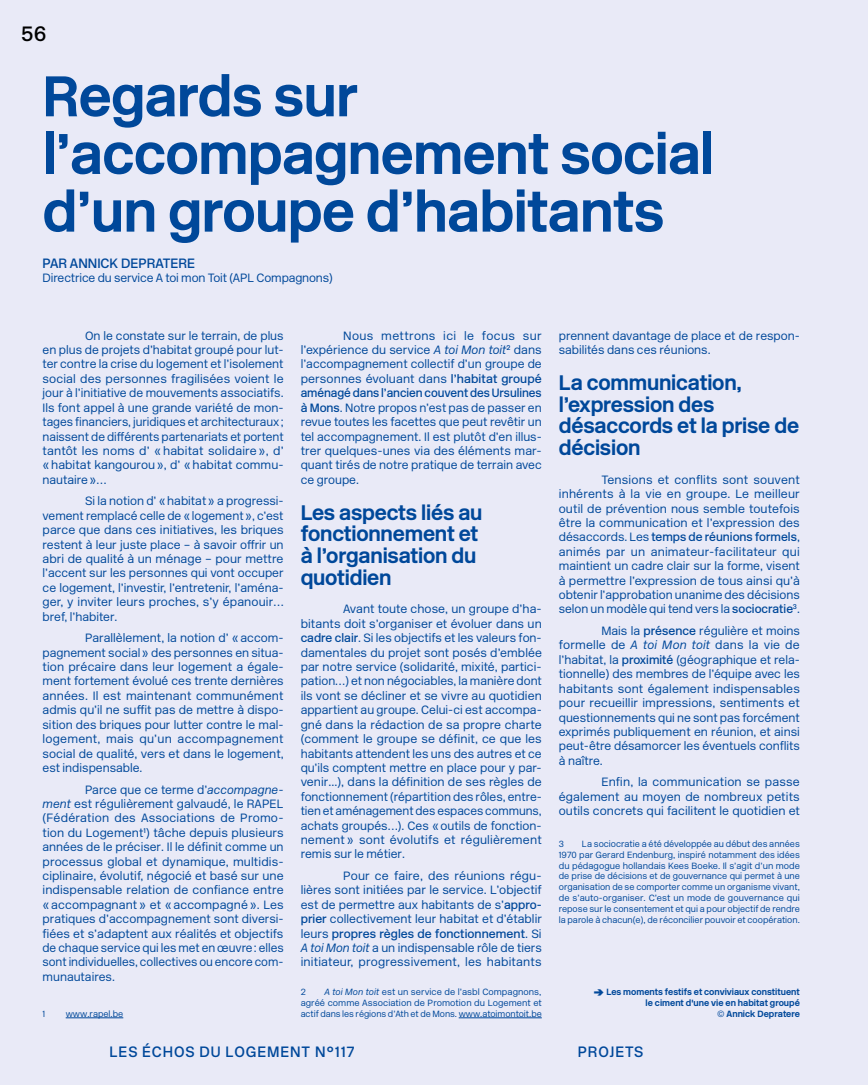
<style>
.page{position:relative;width:868px;height:1085px;background:#fff}
.page>*{position:absolute;margin:0;border:0;box-sizing:border-box;transform-origin:0 0}
.t1{font:700 57px/57.6px "New Rail Alphabet";letter-spacing:-.01em;color:#00489a}
.t2{font:700 21px/21.6px "New Rail Alphabet";letter-spacing:-.01em;color:#00489a}
.t3{font:500 21px "New Rail Alphabet";color:#000}
.t4{font:500 15px "New Rail Alphabet";letter-spacing:.06em;color:#00489a}
.t5{font:500 13.5px "New Rail Alphabet";color:#00489a}
.t6{font:300 12px/14.4px "New Rail Alphabet";color:#00489a;text-align:justify}
.t7{font:300 9px/10.8px "New Rail Alphabet";color:#00489a;text-align:justify}
.t8{font:700 9px/10.8px "New Rail Alphabet";color:#00489a;text-align:right}
.s1{font-style:italic}
.s2{font-weight:500}
</style>
<div class="page">
<div style="left:0;top:0;width:867px;height:1084px;background:#e9eaf7"></div>
<hr style="left:66px;top:1017px;width:57px;height:1px;background:#00489a">
<hr style="left:458px;top:1017px;width:83px;height:1px;background:#00489a">
<h2 class="t3" style="left:21px;top:20px;width:27px">56</h2>
<h1 class="t1" style="left:43px;top:67px;width:673px">Regards sur l’accompagnement social d’un groupe d’habitants</h1>
<p class="t5" style="left:43px;top:254px;width:154px">PAR ANNICK DEPRATERE</p>
<p class="t6" style="left:43px;top:270px;width:292px">Directrice du service A toi mon Toit (APL Compagnons)</p>
<p class="t6" style="left:43px;top:328px;width:243px;text-indent:43px">On le constate sur le terrain, de plus en plus de projets d’habitat groupé pour lut&shy;ter contre la crise du logement et l’isolement social des personnes fragilisées voient le jour à l’initiative de mouvements associatifs.<br>Ils font appel à une grande variété de mon&shy;tages financiers, juridiques et architecturaux; naissent de différents partenariats et portent tantôt les noms d’ «habitat solidaire», d’ «habitat kangourou», d’ «habitat commu&shy;nautaire»…</p>
<p class="t6" style="left:43px;top:493px;width:243px;text-indent:43px">Si la notion d’ «habitat» a progressi&shy;vement remplacé celle de «logement», c’est parce que dans ces initiatives, les briques restent à leur juste place – à savoir offrir un abri de qualité à un ménage – pour mettre l’accent sur les personnes qui vont occuper ce logement, l’investir, l’entretenir, l’aména&shy;ger, y inviter leurs proches, s’y épanouir… bref, l’habiter.</p>
<p class="t6" style="left:43px;top:630px;width:243px;text-indent:43px">Parallèlement, la notion d’ «accom&shy;pagnement social» des personnes en situa&shy;tion précaire dans leur logement a égale&shy;ment fortement évolué ces trente dernières années. Il est maintenant communément admis qu’il ne suffit pas de mettre à dispo&shy;sition des briques pour lutter contre le mal&shy;logement, mais qu’un accompagnement social de qualité, vers et dans le logement, est indispensable.</p>
<p class="t6" style="left:43px;top:781px;width:243px;text-indent:43px">Parce que ce terme d’<span class="s1">accompagne&shy;ment</span> est régulièrement galvaudé, le RAPEL (Fédération des Associations de Promo&shy;tion du Logement<sup>1</sup>) tâche depuis plusieurs années de le préciser. Il le définit comme un processus global et dynamique, multidis&shy;ciplinaire, évolutif, négocié et basé sur une indispensable relation de confiance entre «accompagnant» et «accompagné». Les pratiques d’accompagnement sont diversi&shy;fiées et s’adaptent aux réalités et objectifs de chaque service qui les met en œuvre: elles sont individuelles, collectives ou encore com&shy;munautaires.</p>
<p class="t7" style="left:43px;top:1008px;width:4px">1</p>
<p class="t7" style="left:66px;top:1008px;width:59px">www.rapel.be</p>
<p class="t6" style="left:300px;top:328px;width:243px;text-indent:43px">Nous mettrons ici le focus sur l’expérience du service <span class="s1">A toi Mon toit</span><sup>2</sup> dans l’accompagnement collectif d’un groupe de personnes évoluant dans <span class="s2">l’habitat groupé aménagé dans l’ancien couvent des Ursulines à Mons</span>. Notre propos n’est pas de passer en revue toutes les facettes que peut revêtir un tel accompagnement. Il est plutôt d’en illus&shy;trer quelques-unes via des éléments mar&shy;quant tirés de notre pratique de terrain avec ce groupe.</p>
<h2 class="t2" style="left:300px;top:501px;width:183px">Les aspects liés au fonctionnement et à l’organisation du quotidien</h2>
<p class="t6" style="left:300px;top:601px;width:243px;text-indent:43px">Avant toute chose, un groupe d’ha&shy;bitants doit s’organiser et évoluer dans un <span class="s2">cadre clair</span>. Si les objectifs et les valeurs fon&shy;damentales du projet sont posés d’emblée par notre service (solidarité, mixité, partici&shy;pation…) et non négociables, la manière dont ils vont se décliner et se vivre au quotidien appartient au groupe. Celui-ci est accompa&shy;gné dans la rédaction de sa propre charte (comment le groupe se définit, ce que les habitants attendent les uns des autres et ce qu’ils comptent mettre en place pour y par&shy;venir...), dans la définition de ses règles de fonctionnement (répartition des rôles, entre&shy;tien et aménagement des espaces communs, achats groupés…). Ces «outils de fonction&shy;nement » sont évolutifs et régulièrement remis sur le métier.</p>
<p class="t6" style="left:300px;top:868px;width:243px;text-indent:43px">Pour ce faire, des réunions régu&shy;lières sont initiées par le service. L’objectif est de permettre aux habitants de s’<span class="s2">appro&shy;prier</span> collectivement leur habitat et d’établir leurs <span class="s2">propres règles de fonctionnement</span>. Si <span class="s1">A toi Mon toit</span> a un indispensable rôle de tiers initiateur, progressivement, les habitants</p>
<p class="t7" style="left:300px;top:986px;width:7px">2</p>
<p class="t7" style="left:300px;top:986px;width:242px;text-indent:24px"><span class="s1">A toi Mon toit</span> est un service de l’asbl Compagnons, agréé comme Association de Promotion du Logement et actif dans les régions d’Ath et de Mons. www.atoimontoit.be</p>
<p class="t6" style="left:558px;top:328px;width:242px">prennent davantage de place et de respon&shy;sabilités dans ces réunions.</p>
<h2 class="t2" style="left:558px;top:372px;width:242px">La communication, l’expression des désaccords et la prise de décision</h2>
<p class="t6" style="left:558px;top:472px;width:243px;text-indent:43px">Tensions et conflits sont souvent inhérents à la vie en groupe. Le meilleur outil de prévention nous semble toutefois être la communication et l’expression des désaccords. Les <span class="s2">temps de réunions formels</span>, animés par un animateur-facilitateur qui maintient un cadre clair sur la forme, visent à permettre l’expression de tous ainsi qu’à obtenir l’approbation unanime des décisions selon un modèle qui tend vers la <span class="s2">sociocratie</span><sup>3</sup>.</p>
<p class="t6" style="left:558px;top:623px;width:243px;text-indent:43px">Mais la <span class="s2">présence</span> régulière et moins formelle de <span class="s1">A toi Mon toit</span> dans la vie de l’habitat, la <span class="s2">proximité</span> (géographique et rela&shy;tionnelle) des membres de l’équipe avec les habitants sont également indispensables pour recueillir impressions, sentiments et questionnements qui ne sont pas forcément exprimés publiquement en réunion, et ainsi peut-être désamorcer les éventuels conflits à naître.</p>
<p class="t6" style="left:558px;top:774px;width:243px;text-indent:43px">Enfin, la communication se passe également au moyen de nombreux petits outils concrets qui facilitent le quotidien et</p>
<p class="t7" style="left:558px;top:838px;width:7px">3</p>
<p class="t7" style="left:558px;top:838px;width:243px;text-indent:23px">La sociocratie a été développée au début des années 1970 par Gerard Endenburg, inspiré notamment des idées du pédagogue hollandais Kees Boeke. Il s’agit d’un mode de prise de décisions et de gouvernance qui permet à une organisation de se comporter comme un organisme vivant, de s’auto-organiser. C’est un mode de gouvernance qui repose sur le consentement et qui a pour objectif de rendre la parole à chacun(e), de réconcilier pouvoir et coopération.</p>
<p class="t8" style="left:593px;top:986px;width:208px">&gt; Les moments festifs et conviviaux constituent le ciment d'une vie en habitat groupé<br>© Annick Depratere</p>
<p class="t4" style="left:109px;top:1041px;width:247px">LES ÉCHOS DU LOGEMENT N°117</p>
<p class="t4" style="left:577px;top:1041px;width:67px">PROJETS</p>
</div>
